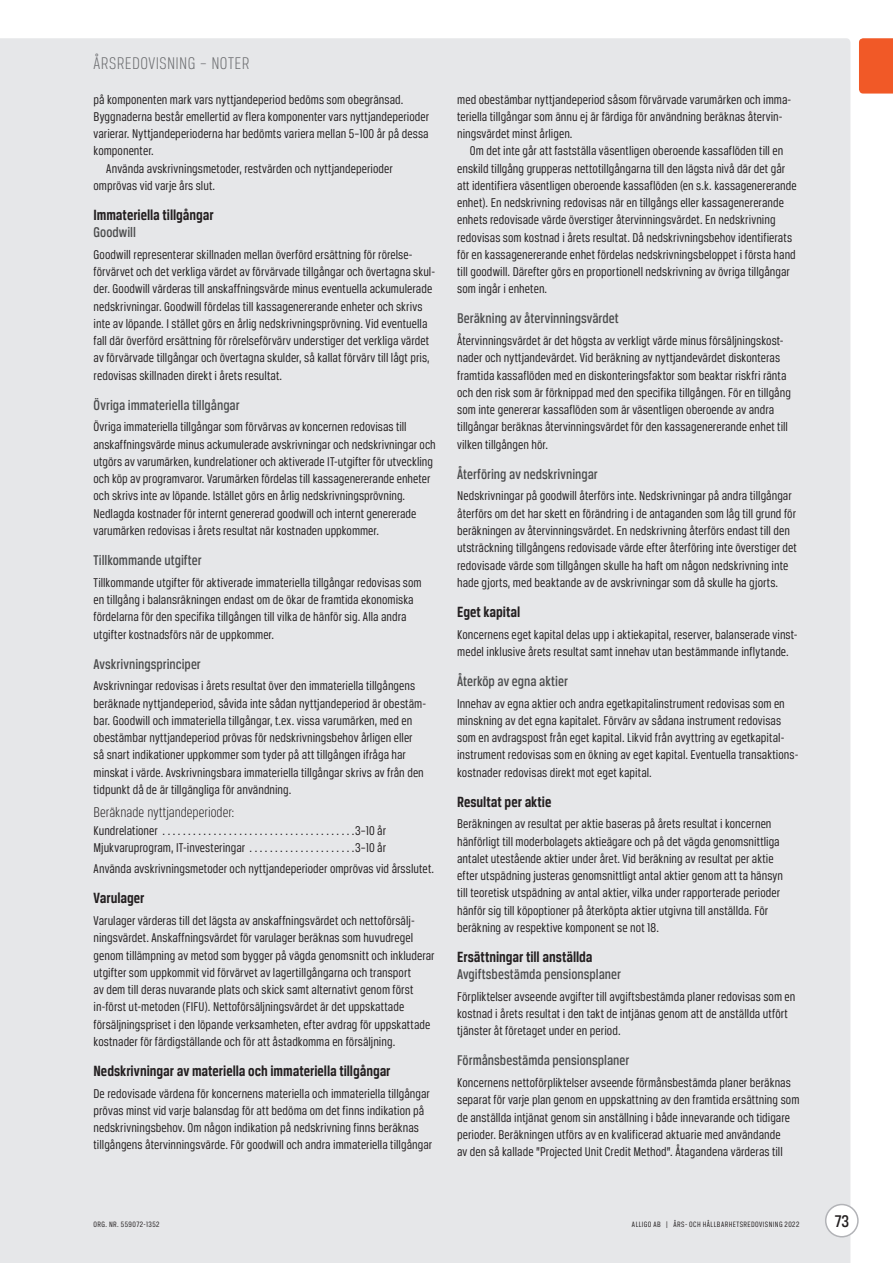
<style>
.page{position:relative;width:893px;height:1263px;background:#fff}
.page>*{position:absolute;margin:0;border:0;box-sizing:border-box;transform-origin:0 0}
.t1{font:300 18px "Breuer Condensed";letter-spacing:.02em;color:#6c6d70}
.t2{font:500 18px "Breuer Condensed";color:#231f20}
.t3{font:700 15.75px "Breuer Condensed";color:#231f20}
.t4{font:500 15px "Breuer Condensed";color:#4b4c4d}
.t5{font:300 15px "Breuer Condensed";color:#231f20}
.t6{font:13.5px/17.2px "Breuer Condensed";letter-spacing:.005em;color:#231f20}
.t7{font:8.25px "Breuer Condensed";letter-spacing:.05em;color:#231f20}
</style>
<div class="page">
<div style="left:0;top:38px;width:850px;height:1225px;background:#e6e7e9"></div>
<div style="left:859px;top:38px;width:34px;height:56px;background:#f15927"></div>
<div style="left:826px;top:1204px;width:32px;height:33px;background:#fff;border-radius:50%"></div>
<div style="left:825px;top:1204px;width:34px;height:33px;border:2px solid #b2b3b7;border-radius:50%"></div>
<h1 class="t1" style="left:94px;top:54px;width:158px">ÅRSREDOVISNING – NOTER</h1>
<p class="t6" style="left:94px;top:90px;width:311px">på komponenten mark vars nyttjandeperiod bedöms som obegränsad.</p>
<p class="t6" style="left:94px;top:108px;width:337px">Byggnaderna består emellertid av flera komponenter vars nyttjandeperioder</p>
<p class="t6" style="left:94px;top:125px;width:337px">varierar. Nyttjandeperioderna har bedömts variera mellan 5–100 år på dessa</p>
<p class="t6" style="left:94px;top:142px;width:62px">komponenter.</p>
<p class="t6" style="left:106px;top:160px;width:288px">Använda avskrivningsmetoder, restvärden och nyttjandeperioder</p>
<p class="t6" style="left:94px;top:177px;width:123px">omprövas vid varje års slut.</p>
<p class="t3" style="left:94px;top:206px;width:122px">Immateriella tillgångar</p>
<p class="t4" style="left:94px;top:224px;width:44px">Goodwill</p>
<p class="t6" style="left:94px;top:246px;width:343px">Goodwill representerar skillnaden mellan överförd ersättning för rörelse&shy;förvärvet och det verkliga värdet av förvärvade tillgångar och övertagna skul&shy;der. Goodwill värderas till anskaffningsvärde minus eventuella ackumulerade nedskrivningar. Goodwill fördelas till kassagenererande enheter och skrivs inte av löpande. I stället görs en årlig nedskrivningsprövning. Vid eventuella fall där överförd ersättning för rörelseförvärv understiger det verkliga värdet av förvärvade tillgångar och övertagna skulder, så kallat förvärv till lågt pris, redovisas skillnaden direkt i årets resultat.</p>
<p class="t4" style="left:94px;top:397px;width:148px">Övriga immateriella tillgångar</p>
<p class="t6" style="left:94px;top:418px;width:344px">Övriga immateriella tillgångar som förvärvas av koncernen redovisas till anskaffningsvärde minus ackumulerade avskrivningar och nedskrivningar och utgörs av varumärken, kundrelationer och aktiverade IT-utgifter för utveckling och köp av programvaror. Varumärken fördelas till kassagenererande enheter och skrivs inte av löpande. Istället görs en årlig nedskrivningsprövning.<br>Nedlagda kostnader för internt genererad goodwill och internt genererade varumärken redovisas i årets resultat när kostnaden uppkommer.</p>
<p class="t4" style="left:94px;top:552px;width:110px">Tillkommande utgifter</p>
<p class="t6" style="left:94px;top:573px;width:330px">Tillkommande utgifter för aktiverade immateriella tillgångar redovisas som en tillgång i balansräkningen endast om de ökar de framtida ekonomiska fördelarna för den specifika tillgången till vilka de hänför sig. Alla andra utgifter kostnadsförs när de uppkommer.</p>
<p class="t4" style="left:94px;top:655px;width:109px">Avskrivningsprinciper</p>
<p class="t6" style="left:94px;top:677px;width:334px">Avskrivningar redovisas i årets resultat över den immateriella tillgångens beräknade nyttjandeperiod, såvida inte sådan nyttjandeperiod är obestäm&shy;bar. Goodwill och immateriella tillgångar, t.ex. vissa varumärken, med en obestämbar nyttjandeperiod prövas för nedskrivningsbehov årligen eller så snart indikationer uppkommer som tyder på att tillgången ifråga har minskat i värde. Avskrivningsbara immateriella tillgångar skrivs av från den tidpunkt då de är tillgängliga för användning.</p>
<p class="t5" style="left:94px;top:804px;width:142px">Beräknade nyttjandeperioder:</p>
<p class="t6" style="left:94px;top:821px;width:73px">Kundrelationer .....................................</p>
<p class="t6" style="left:355px;top:821px;width:32px">3–10 år</p>
<p class="t6" style="left:94px;top:839px;width:160px">Mjukvaruprogram, IT-investeringar ....................</p>
<p class="t6" style="left:94px;top:837px;width:342px;line-height:21.5px;text-indent:262px">3–10 år<br>Använda avskrivningsmetoder och nyttjandeperioder omprövas vid årsslutet.</p>
<p class="t3" style="left:94px;top:889px;width:52px">Varulager</p>
<p class="t6" style="left:94px;top:912px;width:343px">Varulager värderas till det lägsta av anskaffningsvärdet och nettoförsälj&shy;ningsvärdet. Anskaffningsvärdet för varulager beräknas som huvudregel genom tillämpning av metod som bygger på vägda genomsnitt och inkluderar utgifter som uppkommit vid förvärvet av lagertillgångarna och transport<br>av dem till deras nuvarande plats och skick samt alternativt genom först in-först ut-metoden (FIFU). Nettoförsäljningsvärdet är det uppskattade försäljningspriset i den löpande verksamheten, efter avdrag för uppskattade kostnader för färdigställande och för att åstadkomma en försäljning.</p>
<p class="t3" style="left:94px;top:1062px;width:299px">Nedskrivningar av materiella och immateriella tillgångar</p>
<p class="t6" style="left:94px;top:1084px;width:340px">De redovisade värdena för koncernens materiella och immateriella tillgångar prövas minst vid varje balansdag för att bedöma om det finns indikation på nedskrivningsbehov. Om någon indikation på nedskrivning finns beräknas tillgångens återvinningsvärde. För goodwill och andra immateriella tillgångar</p>
<p class="t6" style="left:457px;top:91px;width:336px">med obestämbar nyttjandeperiod såsom förvärvade varumärken och imma&shy;teriella tillgångar som ännu ej är färdiga för användning beräknas återvin&shy;ningsvärdet minst årligen.</p>
<p class="t6" style="left:457px;top:142px;width:341px;text-indent:13px">Om det inte går att fastställa väsentligen oberoende kassaflöden till en enskild tillgång grupperas nettotillgångarna till den lägsta nivå där det går att identifiera väsentligen oberoende kassaflöden (en s.k. kassagenererande enhet). En nedskrivning redovisas när en tillgångs eller kassagenererande enhets redovisade värde överstiger återvinningsvärdet. En nedskrivning redovisas som kostnad i årets resultat. Då nedskrivningsbehov identifierats för en kassagenererande enhet fördelas nedskrivningsbeloppet i första hand till goodwill. Därefter görs en proportionell nedskrivning av övriga tillgångar som ingår i enheten.</p>
<p class="t4" style="left:457px;top:310px;width:163px">Beräkning av återvinningsvärdet</p>
<p class="t6" style="left:457px;top:332px;width:335px">Återvinningsvärdet är det högsta av verkligt värde minus försäljningskost&shy;nader och nyttjandevärdet. Vid beräkning av nyttjandevärdet diskonteras framtida kassaflöden med en diskonteringsfaktor som beaktar riskfri ränta och den risk som är förknippad med den specifika tillgången. För en tillgång som inte genererar kassaflöden som är väsentligen oberoende av andra tillgångar beräknas återvinningsvärdet för den kassagenererande enhet till vilken tillgången hör.</p>
<p class="t4" style="left:457px;top:466px;width:142px">Återföring av nedskrivningar</p>
<p class="t6" style="left:457px;top:487px;width:341px">Nedskrivningar på goodwill återförs inte. Nedskrivningar på andra tillgångar återförs om det har skett en förändring i de antaganden som låg till grund för beräkningen av återvinningsvärdet. En nedskrivning återförs endast till den utsträckning tillgångens redovisade värde efter återföring inte överstiger det redovisade värde som tillgången skulle ha haft om någon nedskrivning inte hade gjorts, med beaktande av de avskrivningar som då skulle ha gjorts.</p>
<p class="t3" style="left:457px;top:603px;width:65px">Eget kapital</p>
<p class="t6" style="left:457px;top:625px;width:342px">Koncernens eget kapital delas upp i aktiekapital, reserver, balanserade vinst&shy;medel inklusive årets resultat samt innehav utan bestämmande inflytande.</p>
<p class="t4" style="left:457px;top:673px;width:112px">Återköp av egna aktier</p>
<p class="t6" style="left:457px;top:694px;width:343px">Innehav av egna aktier och andra egetkapitalinstrument redovisas som en minskning av det egna kapitalet. Förvärv av sådana instrument redovisas som en avdragspost från eget kapital. Likvid från avyttring av egetkapital&shy;instrument redovisas som en ökning av eget kapital. Eventuella transaktions&shy;kostnader redovisas direkt mot eget kapital.</p>
<p class="t3" style="left:457px;top:793px;width:96px">Resultat per aktie</p>
<p class="t6" style="left:457px;top:815px;width:328px">Beräkningen av resultat per aktie baseras på årets resultat i koncernen hänförligt till moderbolagets aktieägare och på det vägda genomsnittliga antalet utestående aktier under året. Vid beräkning av resultat per aktie efter utspädning justeras genomsnittligt antal aktier genom att ta hänsyn till teoretisk utspädning av antal aktier, vilka under rapporterade perioder hänför sig till köpoptioner på återköpta aktier utgivna till anställda. För beräkning av respektive komponent se not 18.</p>
<p class="t3" style="left:457px;top:948px;width:137px">Ersättningar till anställda</p>
<p class="t4" style="left:457px;top:966px;width:165px">Avgiftsbestämda pensionsplaner</p>
<p class="t6" style="left:457px;top:987px;width:340px">Förpliktelser avseende avgifter till avgiftsbestämda planer redovisas som en kostnad i årets resultat i den takt de intjänas genom att de anställda utfört tjänster åt företaget under en period.</p>
<p class="t4" style="left:457px;top:1052px;width:174px">Förmånsbestämda pensionsplaner</p>
<p class="t6" style="left:457px;top:1074px;width:344px">Koncernens nettoförpliktelser avseende förmånsbestämda planer beräknas separat för varje plan genom en uppskattning av den framtida ersättning som de anställda intjänat genom sin anställning i både innevarande och tidigare perioder. Beräkningen utförs av en kvalificerad aktuarie med användande<br>av den så kallade ”Projected Unit Credit Method”. Åtagandena värderas till</p>
<p class="t7" style="left:94px;top:1219px;width:67px">ORG. NR. 559072-1352</p>
<p class="t7" style="left:632px;top:1219px;width:169px">ALLIGO AB | ÅRS- OCH HÅLLBARHETSREDOVISNING 2022</p>
<h1 class="t2" style="left:835px;top:1211px;width:16px">73</h1>
</div>
